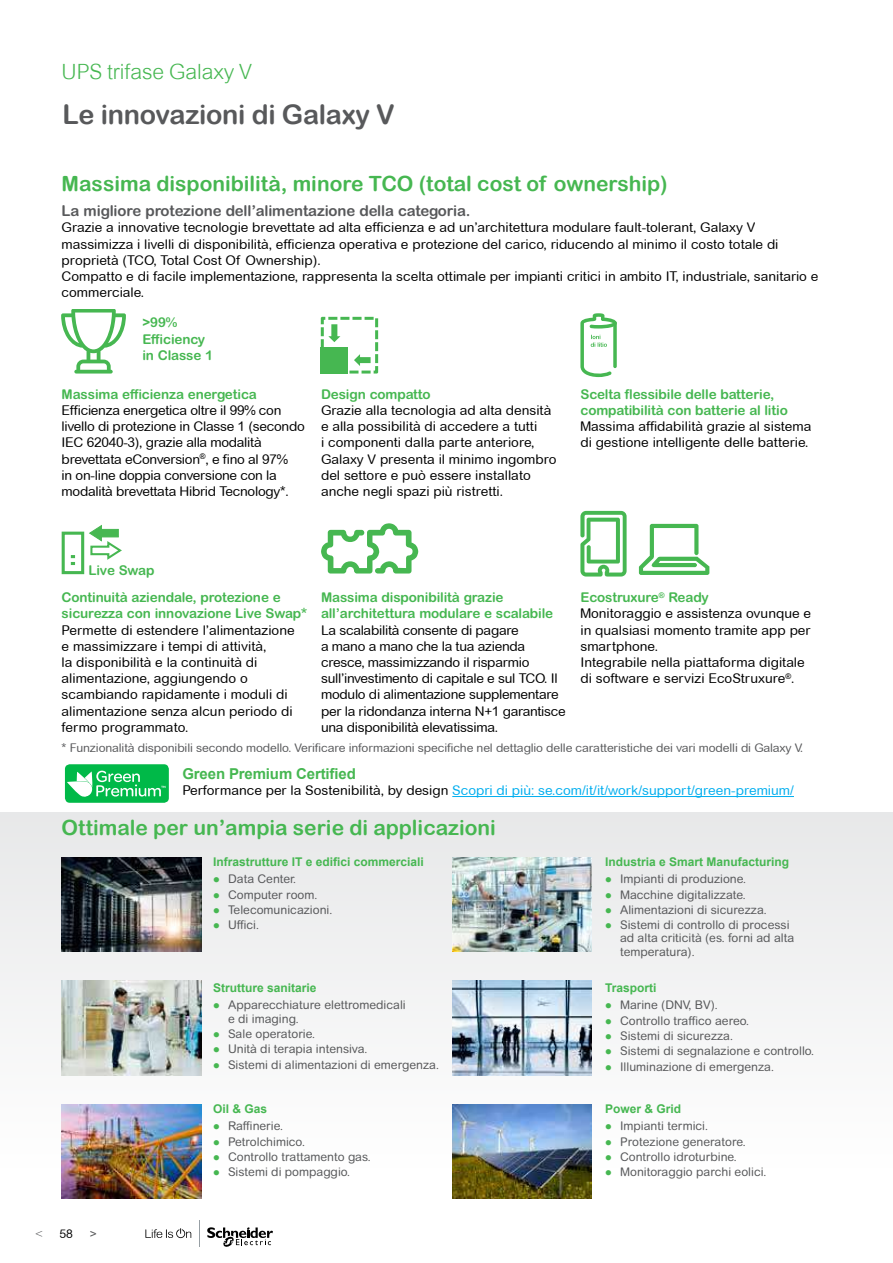
<style>
.page{position:relative;width:893px;height:1263px;background:#fff}
.page>*{position:absolute;margin:0;border:0;box-sizing:border-box;transform-origin:0 0}
.t1{font:27px "Arial Rounded MT Bold";letter-spacing:-.01em;color:#58595b}
.t2{font:21px "Arial Rounded MT Bold";color:#46b751}
.t3{font:300 21px "Arial MT Std";color:#46b751}
.t4{font:700 15px "Arial Rounded MT Pro";letter-spacing:-.01em;color:#58595b}
.t5{font:700 15px "Arial";letter-spacing:-.01em;color:#46b751}
.t6{font:13.5px/16.2px "Arial Rounded MT";color:#000}
.t7{font:13.5px/16.2px "Arial Rounded MT";letter-spacing:-.02em;color:#000}
.t8{font:700 13.5px/16.2px "Arial Rounded MT Pro";letter-spacing:-.01em;color:#46b751}
.t9{font:13.5px "Arial Rounded MT";color:#00aeef}
.t10{font:12px/13.2px "Arial Rounded MT Pro";color:#58595b}
.t11{font:12px "Arial Rounded MT";letter-spacing:-.01em;color:#58595b}
.t12{font:700 12px "Arial";color:#46b751}
.t13{font:12px "Arial Rounded MT";color:#000}
.t14{font:300 12px "Arial Rounded MT Std";color:#58595b}
.t15{font:12px "Arial";color:#58595b}
.s1{color:#000}
.s2{color:#46b751}
</style>
<div class="page">
<svg style="left:62px;top:309px;width:64px;height:65px"></svg>
<svg style="left:321px;top:317px;width:57px;height:57px"></svg>
<svg style="left:580px;top:313px;width:37px;height:64px"></svg>
<svg style="left:71px;top:555px;width:4px;height:10px"></svg>
<svg style="left:83px;top:524px;width:39px;height:45px"></svg>
<div style="left:62px;top:532px;width:22px;height:42px;border:3px solid #46b751"></div>
<svg style="left:321px;top:523px;width:97px;height:50px"></svg>
<svg style="left:580px;top:511px;width:47px;height:65px"></svg>
<svg style="left:639px;top:524px;width:70px;height:51px"></svg>
<div style="left:65px;top:764px;width:104px;height:39px;background:#00b948;border-radius:5px"></div>
<svg style="left:67px;top:770px;width:98px;height:27px"></svg>
<div style="left:0;top:812px;width:893px;height:451px;background:linear-gradient(to right,#f4f4f5,#f5f6f6)"></div>
<img style="left:62px;top:857px;width:139px;height:95px">
<img style="left:452px;top:981px;width:140px;height:94px">
<img style="left:62px;top:981px;width:139px;height:94px">
<img style="left:62px;top:1104px;width:139px;height:95px">
<img style="left:452px;top:1104px;width:140px;height:95px">
<hr style="left:452px;top:796px;width:342px;height:1px;background:#00aeef">
<img style="left:452px;top:857px;width:140px;height:95px">
<h2 class="t3" style="left:62px;top:60px;width:192px">UPS trifase Galaxy V</h2>
<h1 class="t1" style="left:63px;top:98px;width:334px">Le innovazioni di Galaxy V</h1>
<h2 class="t2" style="left:62px;top:171px;width:607px">Massima disponibilità, minore TCO (total cost of ownership)</h2>
<p class="t4" style="left:62px;top:202px;width:410px">La migliore protezione dell’alimentazione della categoria.</p>
<p class="t6" style="left:62px;top:219px;width:758px">Grazie a innovative tecnologie brevettate ad alta efficienza e ad un’architettura modulare fault-tolerant, Galaxy V massimizza i livelli di disponibilità, efficienza operativa e protezione del carico, riducendo al minimo il costo totale di proprietà (TCO, Total Cost Of Ownership).<br>Compatto e di facile implementazione, rappresenta la scelta ottimale per impianti critici in ambito IT, industriale, sanitario e commerciale.</p>
<p class="t8" style="left:142px;top:315px;width:72px">&gt;99%<br>Efficiency in Classe 1</p>
<p class="t8" style="left:62px;top:386px;width:197px">Massima efficienza energetica</p>
<p class="t7" style="left:62px;top:402px;width:245px">Efficienza energetica oltre il 99% con livello di protezione in Classe 1 (secondo IEC 62040-3), grazie alla modalità brevettata eConversion<sup>®</sup>, e fino al 97%<br>in on-line doppia conversione con la modalità brevettata Hibrid Tecnology*.</p>
<p class="t8" style="left:580px;top:386px;width:209px">Scelta flessibile delle batterie, compatibilità con batterie al litio</p>
<p class="t6" style="left:580px;top:418px;width:232px">Massima affidabilità grazie al sistema di gestione intelligente delle batterie.</p>
<p class="t8" style="left:321px;top:386px;width:111px">Design compatto</p>
<p class="t6" style="left:321px;top:402px;width:237px">Grazie alla tecnologia ad alta densità e alla possibilità di accedere a tutti<br>i componenti dalla parte anteriore, Galaxy V presenta il minimo ingombro del settore e può essere installato anche negli spazi più ristretti.</p>
<p class="t8" style="left:88px;top:562px;width:67px">Live Swap</p>
<p class="t8" style="left:62px;top:590px;width:247px">Continuità aziendale, protezione e sicurezza con innovazione Live Swap*</p>
<p class="t6" style="left:62px;top:622px;width:235px">Permette di estendere l’alimentazione e massimizzare i tempi di attività,<br>la disponibilità e la continuità di alimentazione, aggiungendo o scambiando rapidamente i moduli di alimentazione senza alcun periodo di fermo programmato.</p>
<p class="t8" style="left:321px;top:590px;width:234px">Massima disponibilità grazie all’architettura modulare e scalabile</p>
<p class="t7" style="left:321px;top:622px;width:246px">La scalabilità consente di pagare<br>a mano a mano che la tua azienda cresce, massimizzando il risparmio sull’investimento di capitale e sul TCO. Il modulo di alimentazione supplementare per la ridondanza interna N+1 garantisce una disponibilità elevatissima.</p>
<p class="t8" style="left:580px;top:590px;width:130px">Ecostruxure<sup>®</sup> Ready</p>
<p class="t6" style="left:580px;top:605px;width:232px">Monitoraggio e assistenza ovunque e in qualsiasi momento tramite app per smartphone.<br>Integrabile nella piattaforma digitale di software e servizi EcoStruxure<sup>®</sup>.</p>
<p class="t11" style="left:62px;top:741px;width:743px">* Funzionalità disponibili secondo modello. Verificare informazioni specifiche nel dettaglio delle caratteristiche dei vari modelli di Galaxy V.</p>
<p class="t5" style="left:182px;top:763px;width:175px">Green Premium Certified</p>
<p class="t9" style="left:182px;top:782px;width:613px"><span class="s1">Performance per la Sostenibilità, by design</span> Scopri di più: se.com/it/it/work/support/green-premium/</p>
<h2 class="t2" style="left:62px;top:815px;width:436px">Ottimale per un’ampia serie di applicazioni</h2>
<p class="t12" style="left:213px;top:853px;width:212px">Infrastrutture IT e edifici commerciali</p>
<p class="t10" style="left:213px;top:873px;width:84px"><span class="s2">●</span> Data Center.</p>
<p class="t10" style="left:213px;top:888px;width:106px"><span class="s2">●</span> Computer room.</p>
<p class="t10" style="left:213px;top:903px;width:121px"><span class="s2">●</span> Telecomunicazioni.</p>
<p class="t10" style="left:213px;top:919px;width:48px"><span class="s2">●</span> Uffici.</p>
<p class="t12" style="left:605px;top:853px;width:186px">Industria e Smart Manufacturing</p>
<p class="t10" style="left:605px;top:873px;width:142px"><span class="s2">●</span> Impianti di produzione.</p>
<p class="t10" style="left:605px;top:888px;width:142px"><span class="s2">●</span> Macchine digitalizzate.</p>
<p class="t10" style="left:605px;top:903px;width:163px"><span class="s2">●</span> Alimentazioni di sicurezza.</p>
<p class="t10" style="left:620px;top:919px;width:176px;text-indent:-15px"><span class="s2">●</span> Sistemi di controllo di processi ad alta criticità (es. forni ad alta temperatura).</p>
<p class="t14" style="left:35px;top:1227px;width:9px">&lt;</p>
<p class="t13" style="left:60px;top:1227px;width:15px">58</p>
<p class="t15" style="left:90px;top:1226px;width:9px">&gt;</p>
<p class="t12" style="left:213px;top:979px;width:105px">Strutture sanitarie</p>
<p class="t10" style="left:228px;top:999px;width:179px;text-indent:-15px"><span class="s2">●</span> Apparecchiature elettromedicali e di imaging.</p>
<p class="t10" style="left:213px;top:1027px;width:103px"><span class="s2">●</span> Sale operatorie.</p>
<p class="t10" style="left:213px;top:1043px;width:156px"><span class="s2">●</span> Unità di terapia intensiva.</p>
<p class="t10" style="left:213px;top:1058px;width:227px"><span class="s2">●</span> Sistemi di alimentazioni di emergenza.</p>
<p class="t12" style="left:213px;top:1100px;width:56px">Oil &amp; Gas</p>
<p class="t10" style="left:213px;top:1120px;width:71px"><span class="s2">●</span> Raffinerie.</p>
<p class="t10" style="left:213px;top:1135px;width:93px"><span class="s2">●</span> Petrolchimico.</p>
<p class="t10" style="left:213px;top:1150px;width:159px"><span class="s2">●</span> Controllo trattamento gas.</p>
<p class="t10" style="left:213px;top:1166px;width:139px"><span class="s2">●</span> Sistemi di pompaggio.</p>
<p class="t12" style="left:605px;top:979px;width:53px">Trasporti</p>
<p class="t10" style="left:605px;top:999px;width:114px"><span class="s2">●</span> Marine (DNV, BV).</p>
<p class="t10" style="left:605px;top:1014px;width:146px"><span class="s2">●</span> Controllo traffico aereo.</p>
<p class="t10" style="left:605px;top:1029px;width:129px"><span class="s2">●</span> Sistemi di sicurezza.</p>
<p class="t10" style="left:605px;top:1045px;width:211px"><span class="s2">●</span> Sistemi di segnalazione e controllo.</p>
<p class="t10" style="left:605px;top:1060px;width:170px"><span class="s2">●</span> Illuminazione di emergenza.</p>
<p class="t12" style="left:605px;top:1100px;width:78px">Power &amp; Grid</p>
<p class="t10" style="left:605px;top:1120px;width:104px"><span class="s2">●</span> Impianti termici.</p>
<p class="t10" style="left:605px;top:1135px;width:142px"><span class="s2">●</span> Protezione generatore.</p>
<p class="t10" style="left:605px;top:1150px;width:133px"><span class="s2">●</span> Controllo idroturbine.</p>
<p class="t10" style="left:605px;top:1166px;width:163px"><span class="s2">●</span> Monitoraggio parchi eolici.</p>
</div>
